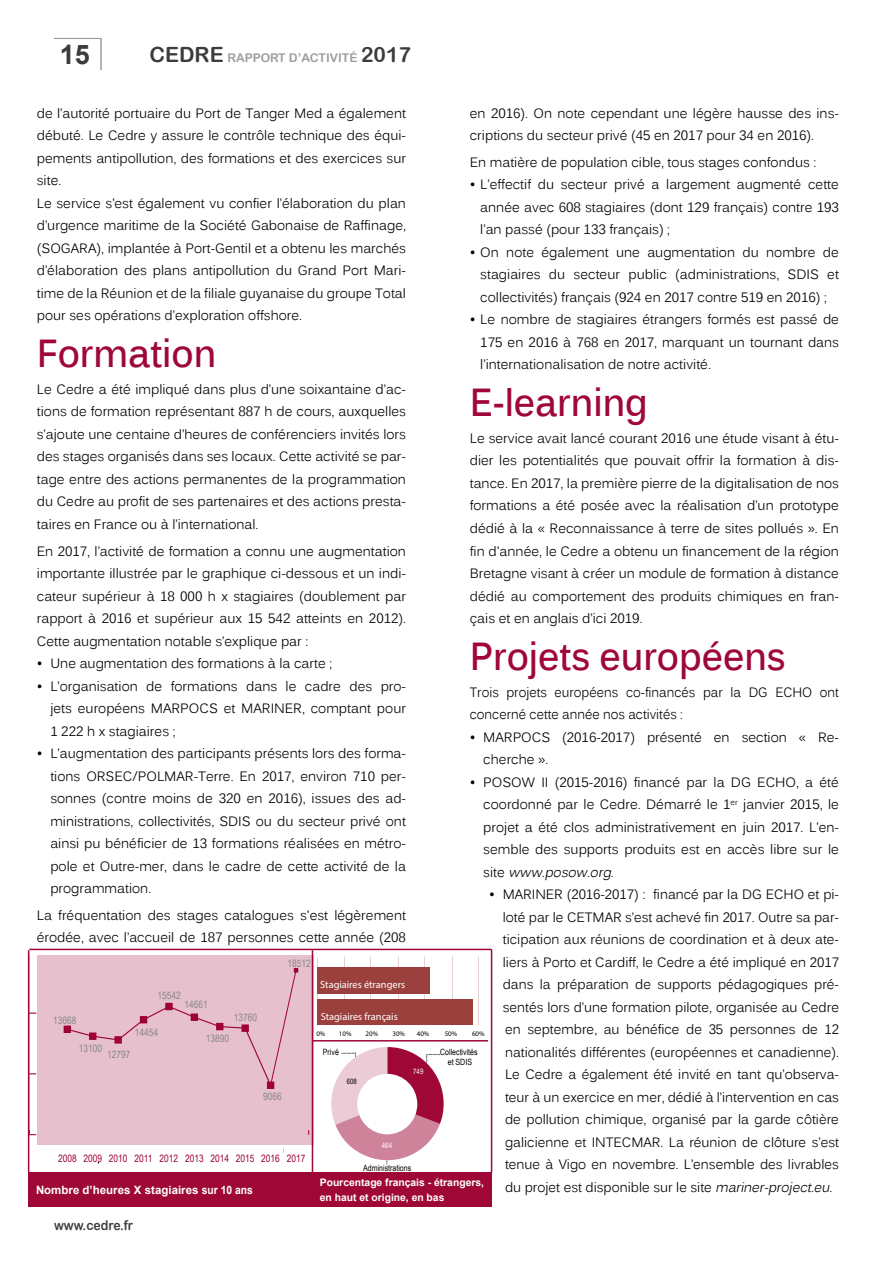
<style>
.page{position:relative;width:893px;height:1263px;background:#fff}
.page>*{position:absolute;margin:0;border:0;box-sizing:border-box;transform-origin:0 0}
.t1{font:700 39px "Kalinga";color:#9f0737;scale:.9 1}
.t2{font:700 27px "Arial";color:#3c3c3b}
.t3{font:13.5px/22.5px "Kalinga";color:#000;text-align:justify}
.t4{font:13.5px/22.5px "Kalinga";color:#000;scale:.93 1}
.t5{font:13.5px "Arial Rounded MT Bold";color:#3c3c3b;scale:.9 1}
.t6{font:12px "Arial Rounded MT Bold";color:#9d9d9c}
.t7{font:700 11.55px "Arial";color:#fff}
.t8{font:700 10.35px/15px "Arial";color:#fff}
.t9{font:10.35px "Myriad Pro";color:#fff}
.t10{font:10.2px "Arial Narrow";color:#878787}
.t11{font:10.2px "Arial Narrow";color:#9e0038}
.t12{font:8.7px/10.4px "Arial Narrow";color:#000;text-align:center}
.t13{font:7.35px "Arial Narrow";color:#fff}
.t14{font:7.35px "Arial Narrow";color:#000}
.t15{font:6.9px "Myriad Pro";color:#000}
.s1{font-size:21px;color:#3c3c3b}
.s2{font-style:italic}
</style>
<div class="page">
<hr style="left:54px;top:38px;width:48px;height:1px;background:#9d9d9c">
<hr style="left:100px;top:39px;width:2px;height:31px;background:#9d9d9c">
<hr style="left:491px;top:949px;width:1px;height:224px;background:#9f0737">
<div style="left:312px;top:1173px;width:180px;height:34px;background:#9f0737"></div>
<div style="left:28px;top:1173px;width:284px;height:34px;background:#9f0737"></div>
<div style="left:318px;top:967px;width:112px;height:26px;background:#9b403d"></div>
<div style="left:318px;top:998px;width:155px;height:26px;background:#9b403d"></div>
<svg style="left:331px;top:1047px;width:113px;height:117px"></svg>
<div style="left:37px;top:955px;width:277px;height:190px;background:#e7c0cd"></div>
<div style="left:64px;top:1025px;width:7px;height:8px;border:4px solid #9e0038"></div>
<div style="left:267px;top:1081px;width:7px;height:8px;border:4px solid #9e0038"></div>
<svg style="left:66px;top:968px;width:232px;height:119px"></svg>
<hr style="left:312px;top:1040px;width:176px;height:1px;background:#9f0737">
<hr style="left:29px;top:949px;width:463px;height:1px;background:#9f0737">
<hr style="left:312px;top:950px;width:1px;height:223px;background:#9f0737">
<hr style="left:28px;top:950px;width:1px;height:223px;background:#9f0737">
<h2 class="t2" style="left:60px;top:36px;width:32px">15</h2>
<p class="t6" style="left:150px;top:51px;width:263px"><span class="s1">CEDRE</span> RAPPORT D’ACTIVITÉ <span class="s1">2017</span></p>
<p class="t3" style="left:37px;top:102px;width:371px;text-align:left">de l’autorité portuaire du Port de Tanger Med a également débuté. Le Cedre y assure le contrôle technique des équi&shy;pements antipollution, des formations et des exercices sur site.<br>Le service s’est également vu confier l’élaboration du plan d’urgence maritime de la Société Gabonaise de Raffinage, (SOGARA), implantée à Port-Gentil et a obtenu les marchés d’élaboration des plans antipollution du Grand Port Mari&shy;time de la Réunion et de la filiale guyanaise du groupe Total pour ses opérations d’exploration offshore.</p>
<h1 class="t1" style="left:37px;top:328px;width:201px">Formation</h1>
<p class="t3" style="left:37px;top:378px;width:371px">Le Cedre a été impliqué dans plus d’une soixantaine d’ac&shy;tions de formation représentant 887 h de cours, auxquelles s’ajoute une centaine d’heures de conférenciers invités lors des stages organisés dans ses locaux. Cette activité se par&shy;tage entre des actions permanentes de la programmation du Cedre au profit de ses partenaires et des actions presta&shy;taires en France ou à l’international.</p>
<p class="t3" style="left:37px;top:540px;width:371px">En 2017, l’activité de formation a connu une augmentation importante illustrée par le graphique ci-dessous et un indi&shy;cateur supérieur à 18 000 h x stagiaires (doublement par rapport à 2016 et supérieur aux 15 542 atteints en 2012).<br>Cette augmentation notable s’explique par :</p>
<p class="t3" style="left:37px;top:652px;width:297px">• Une augmentation des formations à la carte ;</p>
<p class="t3" style="left:50px;top:675px;width:357px;text-indent:-13px">• L’organisation de formations dans le cadre des pro&shy;jets européens MARPOCS et MARINER, comptant pour 1 222 h x stagiaires ;</p>
<p class="t3" style="left:50px;top:742px;width:357px;text-indent:-13px">• L’augmentation des participants présents lors des forma&shy;tions ORSEC/POLMAR-Terre. En 2017, environ 710 per&shy;sonnes (contre moins de 320 en 2016), issues des ad&shy;ministrations, collectivités, SDIS ou du secteur privé ont ainsi pu bénéficier de 13 formations réalisées en métro&shy;pole et Outre-mer, dans le cadre de cette activité de la programmation.</p>
<p class="t3" style="left:37px;top:904px;width:371px">La fréquentation des stages catalogues s'est légèrement érodée, avec l’accueil de 187 personnes cette année (208</p>
<p class="t3" style="left:470px;top:102px;width:371px">en 2016). On note cependant une légère hausse des ins&shy;criptions du secteur privé (45 en 2017 pour 34 en 2016).</p>
<p class="t3" style="left:470px;top:151px;width:348px">En matière de population cible, tous stages confondus :</p>
<p class="t3" style="left:480px;top:174px;width:360px;text-indent:-11px">• L’effectif du secteur privé a largement augmenté cette année avec 608 stagiaires (dont 129 français) contre 193 l’an passé (pour 133 français) ;</p>
<p class="t3" style="left:480px;top:241px;width:360px;text-indent:-11px">• On note également une augmentation du nombre de stagiaires du secteur public (administrations, SDIS et collectivités) français (924 en 2017 contre 519 en 2016) ;</p>
<p class="t3" style="left:480px;top:309px;width:360px;text-indent:-11px">• Le nombre de stagiaires étrangers formés est passé de 175 en 2016 à 768 en 2017, marquant un tournant dans l’internationalisation de notre activité.</p>
<h1 class="t1" style="left:470px;top:377px;width:199px">E-learning</h1>
<p class="t3" style="left:470px;top:427px;width:371px">Le service avait lancé courant 2016 une étude visant à étu&shy;dier les potentialités que pouvait offrir la formation à dis&shy;tance. En 2017, la première pierre de la digitalisation de nos formations a été posée avec la réalisation d’un prototype dédié à la « Reconnaissance à terre de sites pollués ». En fin d'année, le Cedre a obtenu un financement de la région Bretagne visant à créer un module de formation à distance dédié au comportement des produits chimiques en fran&shy;çais et en anglais d’ici 2019.</p>
<h1 class="t1" style="left:470px;top:630px;width:353px">Projets européens</h1>
<p class="t4" style="left:470px;top:681px;width:398px">Trois projets européens co-financés par la DG ECHO ont concerné cette année nos activités :</p>
<p class="t3" style="left:483px;top:726px;width:357px;text-indent:-14px">• MARPOCS (2016-2017) présenté en section « Re&shy;cherche ».</p>
<p class="t3" style="left:483px;top:771px;width:357px;text-indent:-13px">• POSOW II (2015-2016) financé par la DG ECHO, a été coordonné par le Cedre. Démarré le 1<sup>er</sup> janvier 2015, le projet a été clos administrativement en juin 2017. L’en&shy;semble des supports produits est en accès libre sur le s i t e <span class="s2">www.posow.org.</span></p>
<p class="t3" style="left:503px;top:883px;width:338px;text-indent:-14px">• MARINER (2016-2017) : financé par la DG ECHO et pi&shy;loté par le CETMAR s’est achevé fin 2017. Outre sa par&shy;ticipation aux réunions de coordination et à deux ate&shy;liers à Porto et Cardiff, le Cedre a été impliqué en 2017 dans la préparation de supports pédagogiques pré&shy;sentés lors d’une formation pilote, organisée au Cedre en septembre, au bénéfice de 35 personnes de 12 nationalités différentes (européennes et canadienne).<br>Le Cedre a également été invité en tant qu’observa&shy;teur à un exercice en mer, dédié à l’intervention en cas de pollution chimique, organisé par la garde côtière galicienne et INTECMAR. La réunion de clôture s’est tenue à Vigo en novembre. L’ensemble des livrables du projet est disponible sur le site <span class="s2">mariner-project.eu.</span></p>
<p class="t10" style="left:287px;top:955px;width:25px">18512</p>
<p class="t9" style="left:320px;top:978px;width:86px">Stagiaires étrangers</p>
<p class="t9" style="left:321px;top:1010px;width:79px">Stagiaires français</p>
<p class="t10" style="left:157px;top:988px;width:25px">15542</p>
<p class="t10" style="left:184px;top:997px;width:25px">14661</p>
<p class="t10" style="left:234px;top:1010px;width:25px">13760</p>
<p class="t10" style="left:53px;top:1012px;width:25px">13668</p>
<p class="t10" style="left:135px;top:1025px;width:25px">14454</p>
<p class="t15" style="left:316px;top:1030px;width:11px">0%</p>
<p class="t15" style="left:339px;top:1030px;width:14px">10%</p>
<p class="t15" style="left:366px;top:1030px;width:14px">20%</p>
<p class="t15" style="left:393px;top:1030px;width:14px">30%</p>
<p class="t15" style="left:417px;top:1030px;width:14px">40%</p>
<p class="t15" style="left:445px;top:1030px;width:14px">50%</p>
<p class="t15" style="left:472px;top:1030px;width:14px">60%</p>
<p class="t10" style="left:206px;top:1031px;width:25px">13890</p>
<p class="t10" style="left:79px;top:1040px;width:25px">13100</p>
<p class="t12" style="left:440px;top:1046px;width:39px">Collectivités et SDIS</p>
<p class="t12" style="left:323px;top:1046px;width:18px">Privé</p>
<p class="t10" style="left:107px;top:1047px;width:25px">12797</p>
<p class="t13" style="left:413px;top:1066px;width:12px">749</p>
<p class="t14" style="left:347px;top:1076px;width:12px">608</p>
<p class="t10" style="left:263px;top:1089px;width:20px">9066</p>
<p class="t13" style="left:382px;top:1140px;width:12px">464</p>
<p class="t11" style="left:58px;top:1151px;width:249px">2008 2009 2010 2011 2012 2013 2014 2015 2016 2017</p>
<p class="t12" style="left:363px;top:1162px;width:50px">Administrations</p>
<p class="t8" style="left:320px;top:1175px;width:166px">Pourcentage français - étrangers, en haut et origine, en bas</p>
<p class="t7" style="left:36px;top:1182px;width:218px">Nombre d’heures X stagiaires sur 10 ans</p>
<p class="t5" style="left:54px;top:1217px;width:90px">www.cedre.fr</p>
</div>
